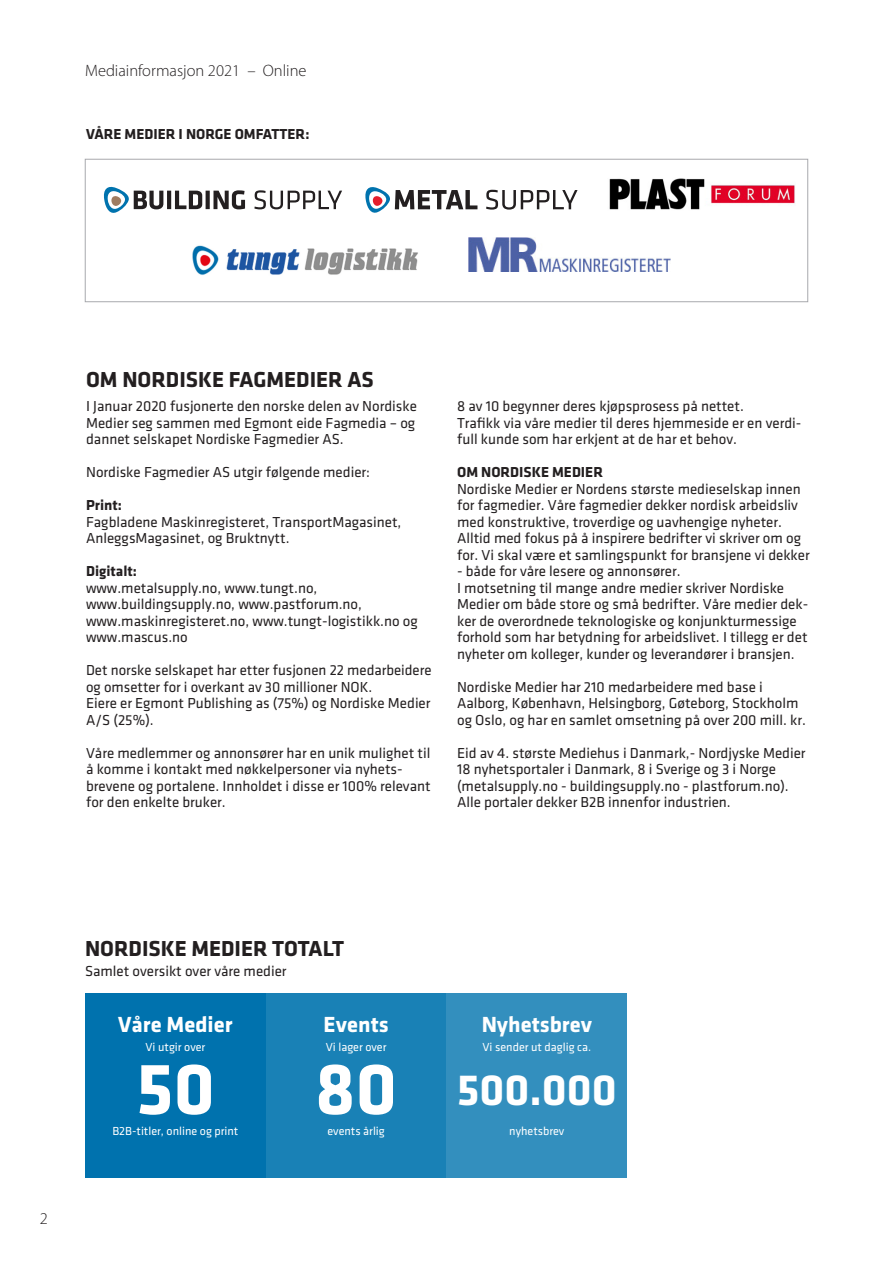
<style>
.page{position:relative;width:893px;height:1263px;background:#fff}
.page>*{position:absolute;margin:0;border:0;box-sizing:border-box;transform-origin:0 0}
.t1{font:700 75.6px "Klavika";color:#fff}
.t2{font:700 45.3px "Klavika";color:#fff}
.t3{font:700 22.65px "Klavika";color:#fff}
.Overskrift{font:700 22.5px "Klavika";color:#231f20}
.t4{font:300 16.5px "Myriad Pro";color:#231f20}
.Brødtekst{font:15px/16.5px "Klavika";color:#231f20}
.Brødtekst-2{font:700 15px "Klavika";color:#231f20}
.Underoverskrift{font:700 15px "Klavika";color:#231f20}
.t5{font:12.15px "Klavika";color:#fff}
.s1{font-weight:700}
</style>
<div class="page">
<div style="left:85px;top:993px;width:181px;height:185px;background:#0072ae"></div>
<div style="left:266px;top:993px;width:180px;height:185px;background:#1981b6"></div>
<div style="left:446px;top:993px;width:181px;height:185px;background:#338fbe"></div>
<div style="left:85px;top:159px;width:723px;height:143px;border:1px solid #a8a9ad"></div>
<svg style="left:103px;top:186px;width:239px;height:27px"></svg>
<svg style="left:365px;top:187px;width:213px;height:26px"></svg>
<img style="left:609px;top:178px;width:186px;height:32px">
<img style="left:468px;top:237px;width:203px;height:34px">
<img style="left:192px;top:245px;width:226px;height:30px">
<p class="t4" style="left:85px;top:61px;width:223px">Mediainformasjon 2021 – Online</p>
<p class="Underoverskrift" style="left:86px;top:126px;width:225px">VÅRE MEDIER I NORGE OMFATTER:</p>
<p class="Overskrift" style="left:86px;top:368px;width:289px">OM NORDISKE FAGMEDIER AS</p>
<p class="Brødtekst" style="left:86px;top:398px;width:332px;text-align:justify">I Januar 2020 fusjonerte den norske delen av Nordiske Medier seg sammen med Egmont eide Fagmedia – og dannet selskapet Nordiske Fagmedier AS.</p>
<p class="Brødtekst" style="left:86px;top:464px;width:285px">Nordiske Fagmedier AS utgir følgende medier:</p>
<p class="Brødtekst" style="left:86px;top:497px;width:317px"><span class="s1">Print:<br></span>Fagbladene Maskinregisteret, TransportMagasinet,<br>AnleggsMagasinet, og Bruktnytt.</p>
<p class="Brødtekst-2" style="left:86px;top:563px;width:52px">Digitalt:</p>
<p class="Brødtekst" style="left:86px;top:580px;width:233px">www.metalsupply.no, www.tungt.no,</p>
<p class="Brødtekst" style="left:86px;top:596px;width:277px">www.buildingsupply.no, www.pastforum.no,</p>
<p class="Brødtekst" style="left:86px;top:613px;width:333px">www.maskinregisteret.no, www.tungt-logistikk.no og</p>
<p class="Brødtekst" style="left:86px;top:629px;width:103px">www.mascus.no</p>
<p class="Brødtekst" style="left:86px;top:662px;width:347px">Det norske selskapet har etter fusjonen 22 medarbeidere og omsetter for i overkant av 30 millioner NOK.</p>
<p class="Brødtekst" style="left:86px;top:695px;width:346px">Eiere er Egmont Publishing as (75%) og Nordiske Medier<br>A/S (25%).</p>
<p class="Brødtekst" style="left:86px;top:745px;width:346px">Våre medlemmer og annonsører har en unik mulighet til å komme i kontakt med nøkkelpersoner via nyhets&shy;brevene og portalene. Innholdet i disse er 100% relevant for den enkelte bruker.</p>
<p class="Brødtekst" style="left:457px;top:398px;width:288px">8 av 10 begynner deres kjøpsprosess på nettet.</p>
<p class="Brødtekst" style="left:457px;top:415px;width:346px">Trafikk via våre medier til deres hjemmeside er en verdi&shy;full kunde som har erkjent at de har et behov.</p>
<p class="Brødtekst-2" style="left:457px;top:464px;width:147px">OM NORDISKE MEDIER</p>
<p class="Brødtekst" style="left:457px;top:481px;width:354px">Nordiske Medier er Nordens største medieselskap innen for fagmedier. Våre fagmedier dekker nordisk arbeidsliv med konstruktive, troverdige og uavhengige nyheter.<br>Alltid med fokus på å inspirere bedrifter vi skriver om og for. Vi skal være et samlingspunkt for bransjene vi dekker</p>
<p class="Brødtekst" style="left:457px;top:563px;width:225px">- både for våre lesere og annonsører.</p>
<p class="Brødtekst" style="left:457px;top:580px;width:353px">I motsetning til mange andre medier skriver Nordiske Medier om både store og små bedrifter. Våre medier dek&shy;ker de overordnede teknologiske og konjunkturmessige forhold som har betydning for arbeidslivet. I tillegg er det nyheter om kolleger, kunder og leverandører i bransjen.</p>
<p class="Brødtekst" style="left:457px;top:679px;width:350px">Nordiske Medier har 210 medarbeidere med base i<br>Aalborg, København, Helsingborg, Gøteborg, Stockholm og Oslo, og har en samlet omsetning på over 200 mill. kr.</p>
<p class="Brødtekst" style="left:457px;top:745px;width:350px">Eid av 4. største Mediehus i Danmark,- Nordjyske Medier</p>
<p class="Brødtekst" style="left:457px;top:761px;width:320px">18 nyhetsportaler i Danmark, 8 i Sverige og 3 i Norge</p>
<p class="Brødtekst" style="left:457px;top:778px;width:333px">(metalsupply.no - buildingsupply.no - plastforum.no).<br>Alle portaler dekker B2B innenfor industrien.</p>
<p class="t4" style="left:40px;top:1209px;width:10px">2</p>
<p class="Overskrift" style="left:85px;top:936px;width:261px">NORDISKE MEDIER TOTALT</p>
<p class="Brødtekst" style="left:85px;top:963px;width:203px">Samlet oversikt over våre medier</p>
<p class="t3" style="left:118px;top:1012px;width:116px">Våre Medier</p>
<p class="t5" style="left:145px;top:1040px;width:61px">Vi utgir over</p>
<p class="t1" style="left:136px;top:1048px;width:81px">50</p>
<p class="t5" style="left:112px;top:1125px;width:128px">B2B-titler, online og print</p>
<p class="t3" style="left:324px;top:1012px;width:67px">Events</p>
<p class="t5" style="left:326px;top:1040px;width:62px">Vi lager over</p>
<p class="t1" style="left:315px;top:1048px;width:84px">80</p>
<p class="t5" style="left:327px;top:1125px;width:59px">events årlig</p>
<p class="t3" style="left:482px;top:1012px;width:112px">Nyhetsbrev</p>
<p class="t5" style="left:482px;top:1040px;width:110px">Vi sender ut daglig ca.</p>
<p class="t2" style="left:457px;top:1065px;width:162px">500.000</p>
<p class="t5" style="left:509px;top:1125px;width:57px">nyhetsbrev</p>
</div>
